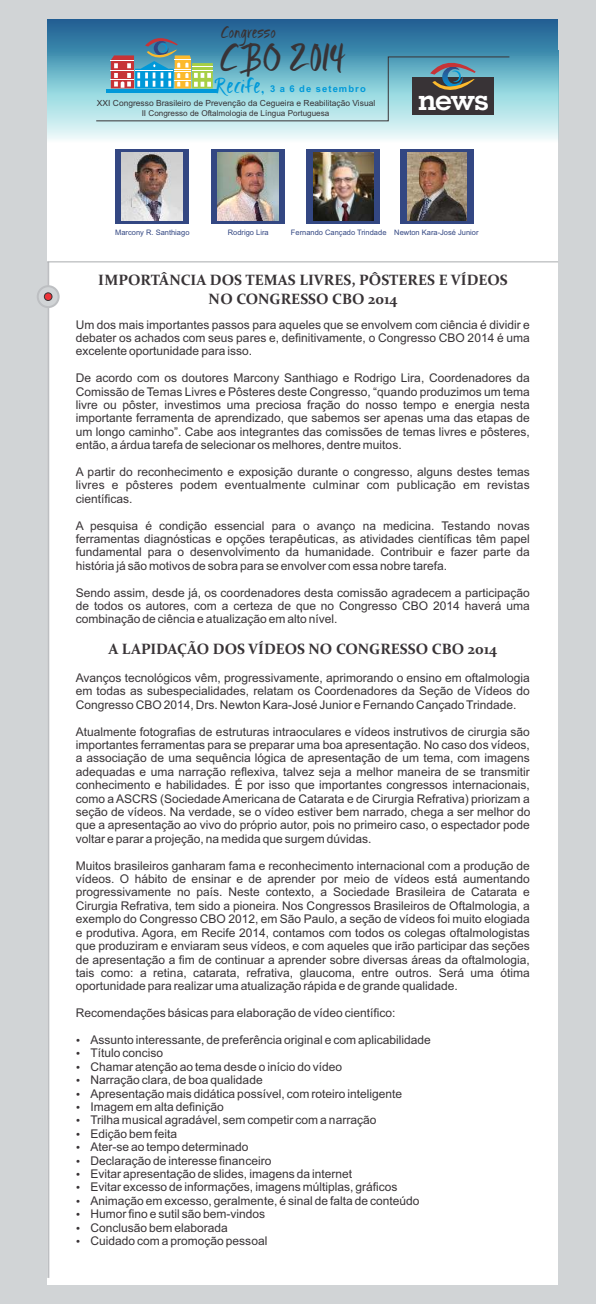
<style>
.page{position:relative;width:596px;height:1304px;background:#fff}
.page>*{position:absolute;margin:0;border:0;box-sizing:border-box;transform-origin:0 0}
.t1{font:300 33.6px "Ignitethe";color:#383336}
.t2{font:700 30.2px "Geometric Slab 703 BT";color:#fff}
.t3{font:700 15px/18.8px "Constantia";color:#383336;text-align:center}
.t4{font:300 14.5px "Ignitethe";letter-spacing:-.015em;color:#383336}
.t5{font:12px/13.4px "Arial";color:#383336;text-align:justify}
.t6{font:700 9.4px "Arial";letter-spacing:.115em;color:#0099d9}
.t7{font:8.4px "Arial";color:#383336}
.t8{font:8.1px "Arial";color:#383336}
.t9{font:7.5px "Arial";color:#334782}
.s1{font-family:"Ignitethe";font-weight:300;font-size:18.6px}
</style>
<div class="page">
<div style="left:0;top:0;width:595px;height:1304px;background:#d1d4d6"></div>
<div style="left:47px;top:57px;width:511px;height:1228px;background:#fff"></div>
<svg style="left:47px;top:19px;width:511px;height:121px;background:#83b4ca"></svg>
<svg style="left:96px;top:35px;width:413px;height:86px;background:#71a6b5"></svg>
<hr style="left:47px;top:262px;width:2px;height:1016px;background:#bdbfc2">
<svg style="left:37px;top:285px;width:23px;height:23px"></svg>
<div style="left:44px;top:293px;width:8px;height:8px;background:#ed3338;border:1px solid #383336;border-radius:50%"></div>
<hr style="left:47px;top:262px;width:510px;height:1px;background:#a8abad">
<svg style="left:115px;top:149px;width:74px;height:75px"></svg>
<img style="left:122px;top:153px;width:60px;height:68px">
<div style="left:306px;top:149px;width:73px;height:75px;background:linear-gradient(to right,#334782,#334782)"></div>
<img style="left:313px;top:153px;width:60px;height:67px">
<svg style="left:211px;top:149px;width:74px;height:75px"></svg>
<img style="left:218px;top:153px;width:60px;height:68px">
<div style="left:400px;top:149px;width:73px;height:75px;background:#334782"></div>
<img style="left:407px;top:153px;width:59px;height:68px">
<p class="t4" style="left:220px;top:25px;width:57px">Congresso</p>
<h1 class="t1" style="left:219px;top:40px;width:127px">CBO 2014</h1>
<p class="t6" style="left:215px;top:86px;width:152px"><span class="s1">Recife,</span> 3 a 6 de setembro</p>
<p class="t7" style="left:97px;top:100px;width:280px">XXI Congresso Brasileiro de Prevenção da Cegueira e Reabilitação Visual</p>
<p class="t8" style="left:142px;top:110px;width:189px">II Congresso de Oftalmologia de Língua Portuguesa</p>
<h2 class="t2" style="left:418px;top:87px;width:73px">news</h2>
<p class="t9" style="left:115px;top:230px;width:76px">Marcony R. Santhiago</p>
<p class="t9" style="left:228px;top:230px;width:42px">Rodrigo Lira</p>
<p class="t9" style="left:291px;top:230px;width:189px">Fernando Cançado Trindade Newton Kara-José Junior</p>
<p class="t3" style="left:98px;top:272px;width:411px">IMPORTÂNCIA DOS TEMAS LIVRES, PÔSTERES E VÍDEOS<br>NO CONGRESSO CBO 2014</p>
<p class="t5" style="left:76px;top:319px;width:455px">Um dos mais importantes passos para aqueles que se envolvem com ciência é dividir e debater os achados com seus pares e, definitivamente, o Congresso CBO 2014 é uma excelente oportunidade para isso.</p>
<p class="t5" style="left:76px;top:372px;width:455px">De acordo com os doutores Marcony Santhiago e Rodrigo Lira, Coordenadores da Comissão de Temas Livres e Pôsteres deste Congresso, “quando produzimos um tema livre ou pôster, investimos uma preciosa fração do nosso tempo e energia nesta importante ferramenta de aprendizado, que sabemos ser apenas uma das etapas de um longo caminho”. Cabe aos integrantes das comissões de temas livres e pôsteres, então, a árdua tarefa de selecionar os melhores, dentre muitos.</p>
<p class="t5" style="left:76px;top:466px;width:455px">A partir do reconhecimento e exposição durante o congresso, alguns destes temas livres e pôsteres podem eventualmente culminar com publicação em revistas científicas.</p>
<p class="t5" style="left:76px;top:520px;width:455px">A pesquisa é condição essencial para o avanço na medicina. Testando novas ferramentas diagnósticas e opções terapêuticas, as atividades científicas têm papel fundamental para o desenvolvimento da humanidade. Contribuir e fazer parte da história já são motivos de sobra para se envolver com essa nobre tarefa.</p>
<p class="t5" style="left:76px;top:587px;width:455px">Sendo assim, desde já, os coordenadores desta comissão agradecem a participação de todos os autores, com a certeza de que no Congresso CBO 2014 haverá uma combinação de ciência e atualização em alto nível.</p>
<p class="t3" style="left:108px;top:640px;width:389px">A LAPIDAÇÃO DOS VÍDEOS NO CONGRESSO CBO 2014</p>
<p class="t5" style="left:76px;top:672px;width:455px">Avanços tecnológicos vêm, progressivamente, aprimorando o ensino em oftalmologia em todas as subespecialidades, relatam os Coordenadores da Seção de Vídeos do Congresso CBO 2014, Drs. Newton Kara-José Junior e Fernando Cançado Trindade.</p>
<p class="t5" style="left:76px;top:726px;width:456px">Atualmente fotografias de estruturas intraoculares e vídeos instrutivos de cirurgia são importantes ferramentas para se preparar uma boa apresentação. No caso dos vídeos, a associação de uma sequência lógica de apresentação de um tema, com imagens adequadas e uma narração reflexiva, talvez seja a melhor maneira de se transmitir conhecimento e habilidades. É por isso que importantes congressos internacionais, como a ASCRS (Sociedade Americana de Catarata e de Cirurgia Refrativa) priorizam a seção de vídeos. Na verdade, se o vídeo estiver bem narrado, chega a ser melhor do que a apresentação ao vivo do próprio autor, pois no primeiro caso, o espectador pode voltar e parar a projeção, na medida que surgem dúvidas.</p>
<p class="t5" style="left:76px;top:860px;width:455px">Muitos brasileiros ganharam fama e reconhecimento internacional com a produção de vídeos. O hábito de ensinar e de aprender por meio de vídeos está aumentando progressivamente no país. Neste contexto, a Sociedade Brasileira de Catarata e Cirurgia Refrativa, tem sido a pioneira. Nos Congressos Brasileiros de Oftalmologia, a exemplo do Congresso CBO 2012, em São Paulo, a seção de vídeos foi muito elogiada e produtiva. Agora, em Recife 2014, contamos com todos os colegas oftalmologistas que produziram e enviaram seus vídeos, e com aqueles que irão participar das seções de apresentação a fim de continuar a aprender sobre diversas áreas da oftalmologia, tais como: a retina, catarata, refrativa, glaucoma, entre outros. Será uma ótima oportunidade para realizar uma atualização rápida e de grande qualidade.</p>
<p class="t5" style="left:76px;top:1007px;width:321px">Recomendações básicas para elaboração de vídeo científico:</p>
<p class="t5" style="left:76px;top:1034px;width:356px">• Assunto interessante, de preferência original e com aplicabilidade</p>
<p class="t5" style="left:76px;top:1048px;width:89px">• Título conciso</p>
<p class="t5" style="left:76px;top:1061px;width:268px">• Chamar atenção ao tema desde o início do vídeo</p>
<p class="t5" style="left:76px;top:1074px;width:188px">• Narração clara, de boa qualidade</p>
<p class="t5" style="left:76px;top:1088px;width:328px">• Apresentação mais didática possível, com roteiro inteligente</p>
<p class="t5" style="left:76px;top:1101px;width:150px">• Imagem em alta definição</p>
<p class="t5" style="left:76px;top:1115px;width:302px">• Trilha musical agradável, sem competir com a narração</p>
<p class="t5" style="left:76px;top:1128px;width:103px">• Edição bem feita</p>
<p class="t5" style="left:76px;top:1141px;width:174px">• Ater-se ao tempo determinado</p>
<p class="t5" style="left:76px;top:1155px;width:197px">• Declaração de interesse financeiro</p>
<p class="t5" style="left:76px;top:1168px;width:278px">• Evitar apresentação de slides, imagens da internet</p>
<p class="t5" style="left:76px;top:1182px;width:323px">• Evitar excesso de informações, imagens múltiplas, gráficos</p>
<p class="t5" style="left:76px;top:1195px;width:345px">• Animação em excesso, geralmente, é sinal de falta de conteúdo</p>
<p class="t5" style="left:76px;top:1208px;width:191px">• Humor fino e sutil são bem-vindos</p>
<p class="t5" style="left:76px;top:1222px;width:154px">• Conclusão bem elaborada</p>
<p class="t5" style="left:76px;top:1235px;width:193px">• Cuidado com a promoção pessoal</p>
</div>
